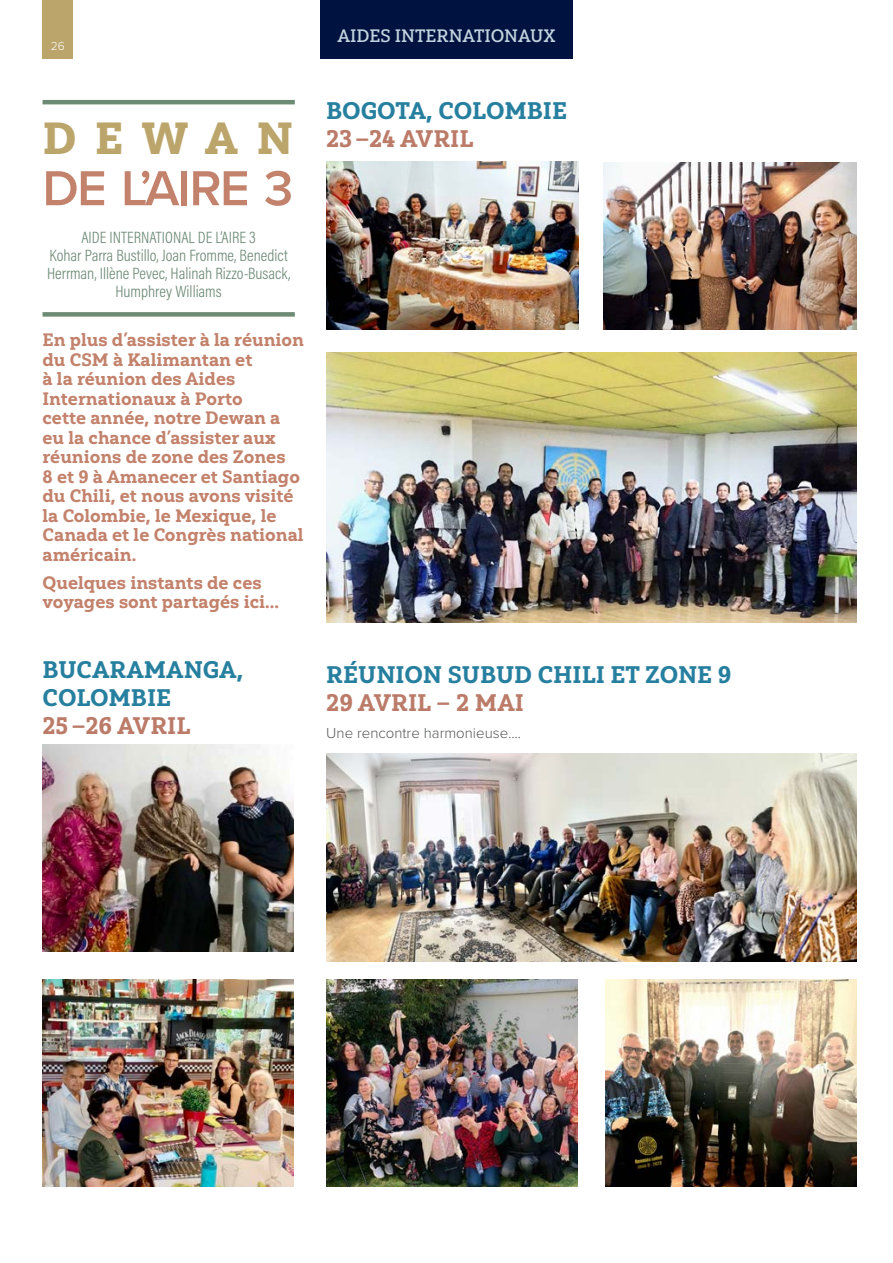
<style>
.page{position:relative;width:893px;height:1263px;background:#fff}
.page>*{position:absolute;margin:0;border:0;box-sizing:border-box;transform-origin:0 0}
.t1{font:600 51px "Proxima Nova";letter-spacing:-.03em;color:#c3826c}
.t2{font:45px "Yorkten Slab Nor Bla";letter-spacing:.41em;color:#bba56b}
.Pull_out_text{font:24px "Yorkten Slab Nor Ex B";color:#267f9f}
.Pull_out_text-2{font:24px "Yorkten Slab Nor Ex B";color:#bb7b68}
.Pull_out_text-3{font:18px/19.5px "Yorkten Slab Nor Ex B";color:#c3826c}
.t3{font:18px "Yorkten Slab Nor Med";color:#c3d4de}
.Image_caption{font:300 16.5px/18px "Acumin Pro Cond";color:#6d8a75;text-align:center}
.Body_text{font:300 15px "Proxima Nova";color:#57585a}
.t4{font:300 12px "Proxima Nova";color:#fff}
</style>
<div class="page">
<div style="left:320px;top:0;width:253px;height:58px;background:#001240"></div>
<hr style="left:43px;top:100px;width:252px;height:4px;background:#6d8a75">
<div style="left:43px;top:312px;width:252px;height:5px;background:#6d8a75"></div>
<img style="left:327px;top:754px;width:529px;height:207px">
<img style="left:327px;top:979px;width:251px;height:207px">
<img style="left:605px;top:979px;width:251px;height:207px">
<img style="left:326px;top:162px;width:252px;height:168px">
<img style="left:604px;top:162px;width:252px;height:168px">
<img style="left:326px;top:353px;width:530px;height:270px">
<img style="left:43px;top:979px;width:251px;height:207px">
<img style="left:43px;top:744px;width:251px;height:207px">
<div style="left:43px;top:0;width:30px;height:58px;background:#bba56b"></div>
<p class="t4" style="left:51px;top:37px;width:15px">26</p>
<p class="t2" style="left:43px;top:110px;width:252px">DEWAN</p>
<p class="t1" style="left:43px;top:150px;width:252px">DE L’AIRE 3</p>
<p class="Image_caption" style="left:81px;top:228px;width:176px">AIDE INTERNATIONAL DE L’AIRE 3</p>
<p class="Image_caption" style="left:47px;top:246px;width:245px">Kohar Parra Bustillo, Joan Fromme, Benedict<br>Herrman, Illène Pevec, Halinah Rizzo-Busack,<br>Humphrey Williams</p>
<p class="Pull_out_text-3" style="left:43px;top:330px;width:263px">En plus d’assister à la réunion du CSM à Kalimantan et<br>à la réunion des Aides<br>Internationaux à Porto<br>cette année, notre Dewan a eu la chance d’assister aux réunions de zone des Zones<br>8 et 9 à Amanecer et Santiago du Chili, et nous avons visité la Colombie, le Mexique, le<br>Canada et le Congrès national américain.</p>
<p class="Pull_out_text-3" style="left:43px;top:572px;width:238px">Quelques instants de ces voyages sont partagés ici...</p>
<p class="Pull_out_text" style="left:43px;top:655px;width:202px">BUCARAMANGA,</p>
<p class="Pull_out_text" style="left:43px;top:683px;width:130px">COLOMBIE</p>
<p class="Pull_out_text-2" style="left:43px;top:711px;width:149px">25 –26 AVRIL</p>
<p class="t3" style="left:337px;top:25px;width:220px">AIDES INTERNATIONAUX</p>
<p class="Pull_out_text" style="left:326px;top:96px;width:243px">BOGOTA, COLOMBIE</p>
<p class="Pull_out_text-2" style="left:326px;top:124px;width:149px">23 –24 AVRIL</p>
<p class="Pull_out_text" style="left:326px;top:660px;width:407px">RÉUNION SUBUD CHILI ET ZONE 9</p>
<p class="Pull_out_text-2" style="left:326px;top:688px;width:199px">29 AVRIL – 2 MAI</p>
<p class="Body_text" style="left:326px;top:721px;width:196px">Une rencontre harmonieuse....</p>
</div>
